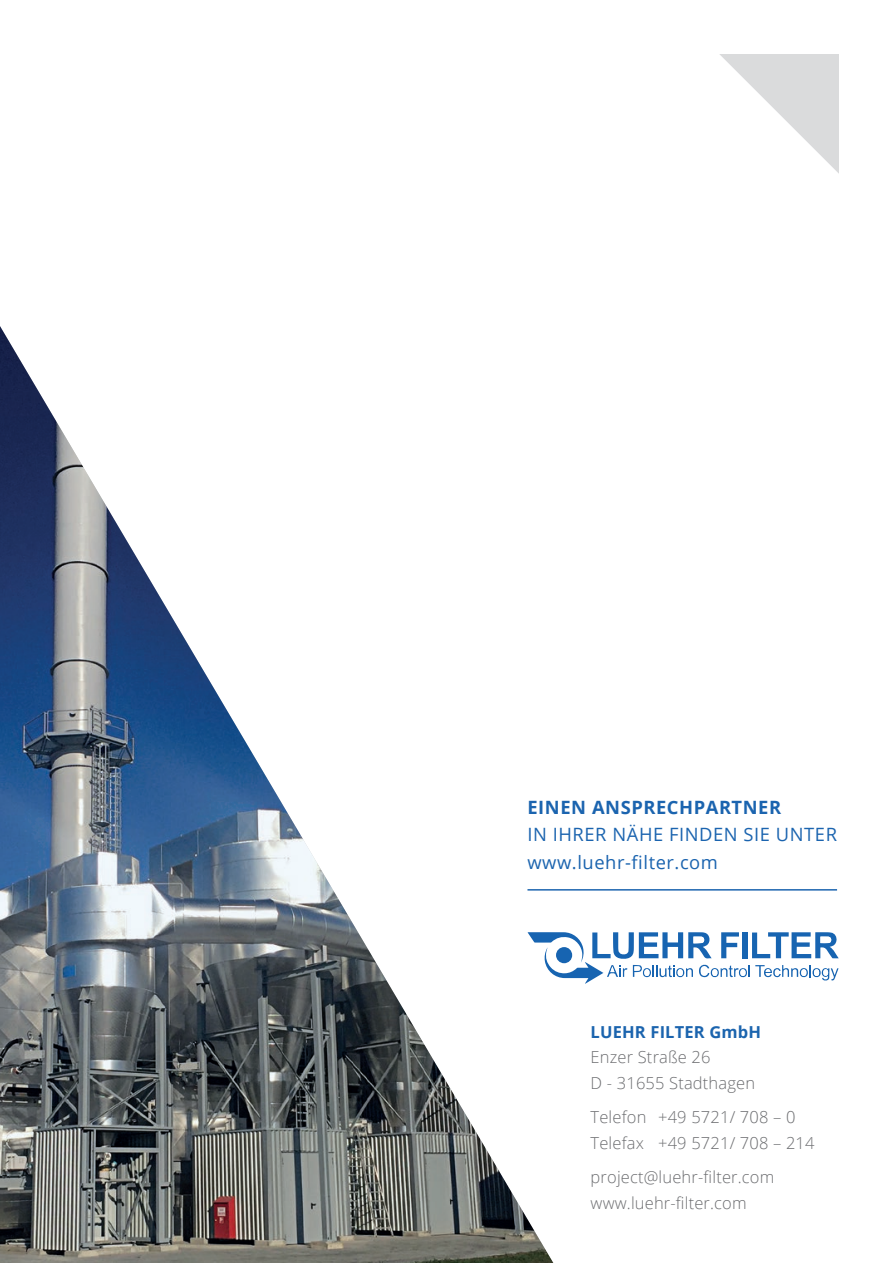
<style>
.page{position:relative;width:893px;height:1263px;background:#fff}
.page>*{position:absolute;margin:0;border:0;box-sizing:border-box;transform-origin:0 0}
.t1{font:18.3px/27.5px "Open Sans";letter-spacing:.03em;color:#1b64af}
.t2{font:700 18.3px "Open Sans";letter-spacing:.03em;color:#1b64af}
.t3{font:300 16.5px/25.5px "Open Sans";letter-spacing:.01em;color:#6c6d70}
.t4{font:700 16.5px "Open Sans";letter-spacing:.01em;color:#1b64ae}
</style>
<div class="page">
<svg style="left:719px;top:54px;width:120px;height:120px"></svg>
<svg style="left:553px;top:932px;width:286px;height:52px"></svg>
<hr style="left:527px;top:889px;width:310px;height:1px;background:#1b64af">
<img style="left:0;top:326px;width:553px;height:937px">
<p class="t2" style="left:527px;top:794px;width:255px">EINEN ANSPRECHPARTNER</p>
<p class="t1" style="left:527px;top:820px;width:311px">IN IHRER NÄHE FINDEN SIE UNTER www.luehr-filter.com</p>
<p class="t4" style="left:591px;top:1020px;width:172px">LUEHR FILTER GmbH</p>
<p class="t3" style="left:591px;top:1044px;width:166px">Enzer Straße 26<br>D - 31655 Stadthagen</p>
<p class="t3" style="left:591px;top:1104px;width:225px">Telefon +49 5721/ 708 – 0<br>Telefax +49 5721/ 708 – 214</p>
<p class="t3" style="left:591px;top:1164px;width:185px">project@luehr-filter.com www.luehr-filter.com</p>
</div>
